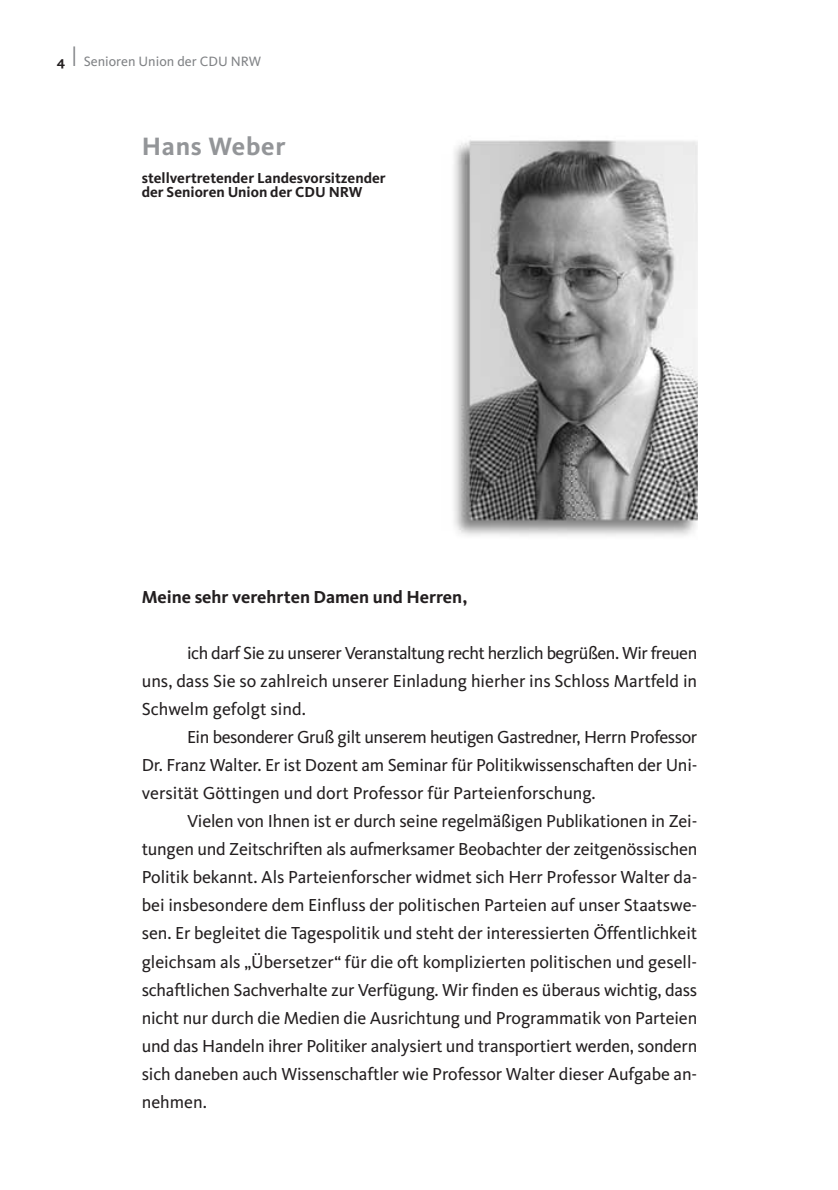
<style>
.page{position:relative;width:838px;height:1190px;background:#fff}
.page>*{position:absolute;margin:0;border:0;box-sizing:border-box;transform-origin:0 0}
.t1{font:100 38px "Helvetica Neue";color:#808285}
.t2{font:700 26px "CDU Kievit";letter-spacing:.03em;color:#939598}
.t3{font:18px/28px "CDU Kievit";color:#231f20;text-align:justify}
.t4{font:700 18px "CDU Kievit";color:#231f20}
.t5{font:700 15px/14px "CDU Kievit";color:#231f20}
.t6{font:14px "CDU Kievit";color:#808285}
.t7{font:700 14px "CDU Kievit";color:#231f20}
</style>
<div class="page">
<img style="left:454px;top:140px;width:243px;height:396px">
<p class="t7" style="left:57px;top:56px;width:10px">4</p>
<h1 class="t1" style="left:71px;top:39px;width:8px">ı</h1>
<p class="t6" style="left:84px;top:56px;width:179px">Senioren Union der CDU NRW</p>
<h2 class="t2" style="left:142px;top:137px;width:145px">Hans Weber</h2>
<p class="t5" style="left:142px;top:173px;width:246px">stellvertretender Landesvorsitzender der Senioren Union der CDU NRW</p>
<p class="t4" style="left:142px;top:590px;width:327px">Meine sehr verehrten Damen und Herren,</p>
<p class="t3" style="left:142px;top:641px;width:557px;text-indent:45px">ich darf Sie zu unserer Veranstaltung recht herzlich begrüßen. Wir freuen uns, dass Sie so zahlreich unserer Einladung hierher ins Schloss Martfeld in Schwelm gefolgt sind.</p>
<p class="t3" style="left:142px;top:725px;width:557px;text-indent:45px">Ein besonderer Gruß gilt unserem heutigen Gastredner, Herrn Professor Dr. Franz Walter. Er ist Dozent am Seminar für Politikwissenschaften der Uni&shy;versität Göttingen und dort Professor für Parteienforschung.</p>
<p class="t3" style="left:142px;top:809px;width:557px;text-indent:45px">Vielen von Ihnen ist er durch seine regelmäßigen Publikationen in Zei&shy;tungen und Zeitschriften als aufmerksamer Beobachter der zeitgenössischen Politik bekannt. Als Parteienforscher widmet sich Herr Professor Walter da&shy;bei insbesondere dem Einfluss der politischen Parteien auf unser Staatswe&shy;sen. Er begleitet die Tagespolitik und steht der interessierten Öffentlichkeit gleichsam als „Übersetzer“ für die oft komplizierten politischen und gesell&shy;schaftlichen Sachverhalte zur Verfügung. Wir finden es überaus wichtig, dass nicht nur durch die Medien die Ausrichtung und Programmatik von Parteien und das Handeln ihrer Politiker analysiert und transportiert werden, sondern sich daneben auch Wissenschaftler wie Professor Walter dieser Aufgabe an&shy;nehmen.</p>
</div>
